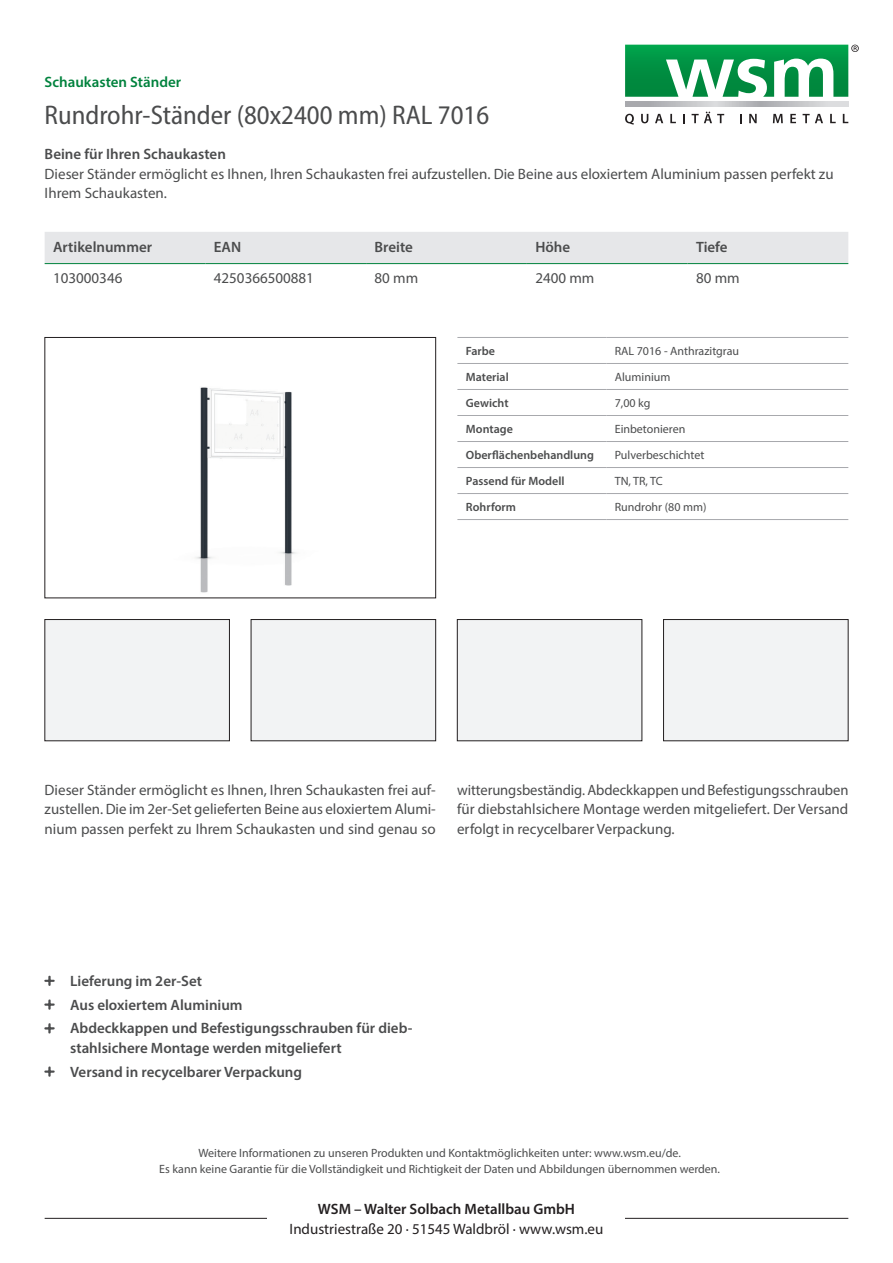
<style>
.page{position:relative;width:893px;height:1263px;background:#fff}
.page>*{position:absolute;margin:0;border:0;box-sizing:border-box;transform-origin:0 0}
.t1{font:semi-condensed 27px "Myriad Pro";color:#4b4c4d}
.t2{font:15px/19.5px "Myriad Pro";color:#4b4c4d;text-align:justify}
.t3{font:600 15px/23.7px "Myriad Pro";color:#4b4c4d}
.t4{font:15px "Myriad Pro";color:#231f20}
.t5{font:600 15px "Myriad Pro";color:#231f20}
.t6{font:600 15px "Myriad Pro";color:#00823d}
.t7{font:12px/16.5px "Myriad Pro";color:#4b4c4d;text-align:center}
.t8{font:600 12px "Myriad Pro";color:#4b4c4d}
</style>
<div class="page">
<img style="left:195px;top:387px;width:101px;height:206px">
<div style="left:45px;top:337px;width:391px;height:261px;border:1px solid #231f20"></div>
<div style="left:45px;top:619px;width:184px;height:122px;background:#f2f3f4"></div>
<div style="left:45px;top:619px;width:185px;height:122px;border:1px solid #231f20"></div>
<div style="left:251px;top:619px;width:185px;height:122px;background:#f2f3f4"></div>
<div style="left:251px;top:619px;width:185px;height:122px;border:1px solid #231f20"></div>
<div style="left:663px;top:619px;width:185px;height:122px;background:#f2f3f4"></div>
<div style="left:663px;top:619px;width:185px;height:122px;border:1px solid #231f20"></div>
<div style="left:457px;top:619px;width:185px;height:122px;background:#f2f3f4"></div>
<div style="left:457px;top:619px;width:185px;height:122px;border:1px solid #231f20"></div>
<div style="left:45px;top:232px;width:803px;height:31px;background:#e6e7e9"></div>
<hr style="left:45px;top:263px;width:160px;height:1px;background:#00823d">
<hr style="left:205px;top:263px;width:161px;height:1px;background:#00823d">
<hr style="left:366px;top:263px;width:161px;height:1px;background:#00823d">
<hr style="left:527px;top:263px;width:161px;height:1px;background:#00823d">
<hr style="left:688px;top:263px;width:160px;height:1px;background:#00823d">
<hr style="left:457px;top:337px;width:149px;height:1px;background:#a8a9ad">
<hr style="left:606px;top:337px;width:242px;height:1px;background:#a8a9ad">
<hr style="left:457px;top:363px;width:149px;height:1px;background:#a8a9ad">
<hr style="left:606px;top:363px;width:242px;height:1px;background:#a8a9ad">
<hr style="left:457px;top:389px;width:149px;height:1px;background:#a8a9ad">
<hr style="left:606px;top:389px;width:242px;height:1px;background:#a8a9ad">
<hr style="left:457px;top:415px;width:149px;height:1px;background:#a8a9ad">
<hr style="left:606px;top:415px;width:242px;height:1px;background:#a8a9ad">
<hr style="left:457px;top:441px;width:149px;height:1px;background:#a8a9ad">
<hr style="left:606px;top:441px;width:242px;height:1px;background:#a8a9ad">
<hr style="left:457px;top:467px;width:149px;height:1px;background:#a8a9ad">
<hr style="left:606px;top:467px;width:242px;height:1px;background:#a8a9ad">
<hr style="left:457px;top:493px;width:149px;height:1px;background:#a8a9ad">
<hr style="left:606px;top:493px;width:242px;height:1px;background:#a8a9ad">
<hr style="left:457px;top:519px;width:149px;height:1px;background:#a8a9ad">
<hr style="left:606px;top:519px;width:242px;height:1px;background:#a8a9ad">
<hr style="left:45px;top:1218px;width:803px;height:1px;background:#231f20">
<svg style="left:625px;top:114px;width:9px;height:11px"></svg>
<svg style="left:641px;top:114px;width:7px;height:9px"></svg>
<svg style="left:655px;top:114px;width:8px;height:9px"></svg>
<svg style="left:670px;top:114px;width:6px;height:9px"></svg>
<svg style="left:683px;top:114px;width:2px;height:9px"></svg>
<svg style="left:692px;top:112px;width:32px;height:11px"></svg>
<svg style="left:749px;top:114px;width:8px;height:9px"></svg>
<svg style="left:773px;top:114px;width:10px;height:9px"></svg>
<svg style="left:790px;top:114px;width:6px;height:9px"></svg>
<svg style="left:803px;top:114px;width:20px;height:9px"></svg>
<svg style="left:830px;top:114px;width:6px;height:9px"></svg>
<svg style="left:843px;top:114px;width:5px;height:9px"></svg>
<hr style="left:625px;top:106px;width:223px;height:1px;background:#636366">
<svg style="left:625px;top:102px;width:223px;height:4px"></svg>
<svg style="left:625px;top:45px;width:234px;height:52px"></svg>
<div style="left:268px;top:1203px;width:357px;height:30px;background:#fff"></div>
<p class="t6" style="left:45px;top:72px;width:138px">Schaukasten Ständer</p>
<h1 class="t1" style="left:45px;top:99px;width:446px">Rundrohr-Ständer (80x2400 mm) RAL 7016</h1>
<p class="t3" style="left:45px;top:142px;width:183px">Beine für Ihren Schaukasten</p>
<p class="t2" style="left:45px;top:164px;width:790px">Dieser Ständer ermöglicht es Ihnen, Ihren Schaukasten frei aufzustellen. Die Beine aus eloxiertem Aluminium passen perfekt zu<br>Ihrem Schaukasten.</p>
<p class="t3" style="left:53px;top:234px;width:101px">Artikelnummer</p>
<p class="t3" style="left:214px;top:234px;width:29px">EAN</p>
<p class="t3" style="left:375px;top:234px;width:40px">Breite</p>
<p class="t3" style="left:535px;top:234px;width:36px">Höhe</p>
<p class="t3" style="left:696px;top:234px;width:33px">Tiefe</p>
<p class="t2" style="left:53px;top:268px;width:71px">103000346</p>
<p class="t2" style="left:214px;top:268px;width:102px">4250366500881</p>
<p class="t2" style="left:375px;top:268px;width:45px">80 mm</p>
<p class="t2" style="left:535px;top:268px;width:60px">2400 mm</p>
<p class="t2" style="left:696px;top:268px;width:45px">80 mm</p>
<p class="t8" style="left:466px;top:343px;width:31px">Farbe</p>
<p class="t7" style="left:615px;top:342px;width:126px">RAL 7016 - Anthrazitgrau</p>
<p class="t8" style="left:466px;top:369px;width:44px">Material</p>
<p class="t7" style="left:615px;top:368px;width:57px">Aluminium</p>
<p class="t8" style="left:466px;top:395px;width:44px">Gewicht</p>
<p class="t7" style="left:615px;top:394px;width:37px">7,00 kg</p>
<p class="t8" style="left:466px;top:421px;width:48px">Montage</p>
<p class="t7" style="left:615px;top:420px;width:72px">Einbetonieren</p>
<p class="t8" style="left:466px;top:447px;width:130px">Oberflächenbehandlung</p>
<p class="t7" style="left:615px;top:446px;width:91px">Pulverbeschichtet</p>
<p class="t8" style="left:466px;top:473px;width:100px">Passend für Modell</p>
<p class="t7" style="left:615px;top:472px;width:49px">TN, TR, TC</p>
<p class="t8" style="left:466px;top:499px;width:52px">Rohrform</p>
<p class="t7" style="left:615px;top:498px;width:93px">Rundrohr (80 mm)</p>
<p class="t2" style="left:45px;top:780px;width:393px">Dieser Ständer ermöglicht es Ihnen, Ihren Schaukasten frei auf&shy;zustellen. Die im 2er-Set gelieferten Beine aus eloxiertem Alumi&shy;nium passen perfekt zu Ihrem Schaukasten und sind genau so</p>
<p class="t2" style="left:457px;top:780px;width:393px">witterungsbeständig. Abdeckkappen und Befestigungsschrauben für diebstahlsichere Montage werden mitgeliefert. Der Versand erfolgt in recycelbarer Verpackung.</p>
<p class="t3" style="left:70px;top:968px;width:344px">Lieferung im 2er-Set<br>Aus eloxiertem Aluminium<br>Abdeckkappen und Befestigungsschrauben für dieb-</p>
<p class="t3" style="left:70px;top:1035px;width:273px">stahlsichere Montage werden mitgeliefert<br>Versand in recycelbarer Verpackung</p>
<p class="t7" style="left:159px;top:1144px;width:562px">Weitere Informationen zu unseren Produkten und Kontaktmöglichkeiten unter: www.wsm.eu/de.<br>Es kann keine Garantie für die Vollständigkeit und Richtigkeit der Daten und Abbildungen übernommen werden.</p>
<p class="t5" style="left:318px;top:1199px;width:259px">WSM – Walter Solbach Metallbau GmbH</p>
<p class="t4" style="left:290px;top:1219px;width:315px">Industriestraße 20 · 51545 Waldbröl · www.wsm.eu</p>
</div>
